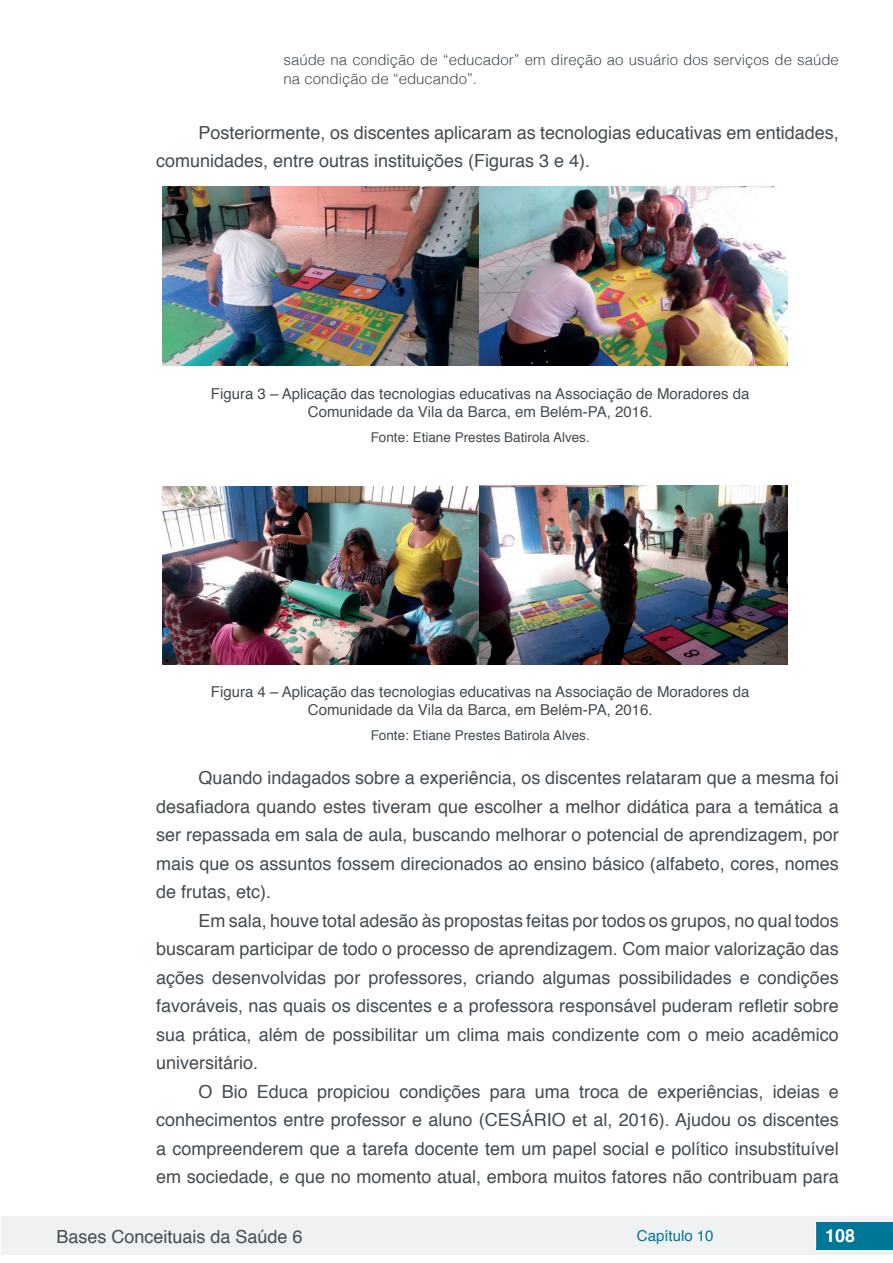
<style>
.page{position:relative;width:893px;height:1263px;background:#fff}
.page>*{position:absolute;margin:0;border:0;box-sizing:border-box;transform-origin:0 0}
.t1{font:18px/28.5px "Helvetica";color:#434c52;text-align:justify}
.t2{font:700 18px "Helvetica";color:#fff}
.t3{font:15px/18px "Helvetica";color:#434c52;text-align:center}
.t4{font:300 15px/19.5px "Helvetica";color:#434c52}
.t5{font:15px "Helvetica";color:#007699}
.t6{font:13.5px "Helvetica";color:#434c52}
</style>
<div class="page">
<div style="left:1px;top:1216px;width:891px;height:38px;background:#f0f1f2"></div>
<div style="left:816px;top:1222px;width:77px;height:27px;background:#007699"></div>
<svg style="left:815px;top:1224px;width:1px;height:24px"></svg>
<img style="left:162px;top:187px;width:625px;height:178px">
<img style="left:162px;top:485px;width:625px;height:180px">
<p class="t4" style="left:284px;top:49px;width:557px">saúde na condição de “educador” em direção ao usuário dos serviços de saúde na condição de “educando”.</p>
<p class="t1" style="left:156px;top:119px;width:684px;text-indent:43px">Posteriormente, os discentes aplicaram as tecnologias educativas em entidades, comunidades, entre outras instituições (Figuras 3 e 4).</p>
<p class="t3" style="left:211px;top:385px;width:540px">Figura 3 – Aplicação das tecnologias educativas na Associação de Moradores da<br>Comunidade da Vila da Barca, em Belém-PA, 2016.</p>
<p class="t6" style="left:371px;top:427px;width:221px">Fonte: Etiane Prestes Batirola Alves.</p>
<p class="t3" style="left:211px;top:683px;width:540px">Figura 4 – Aplicação das tecnologias educativas na Associação de Moradores da<br>Comunidade da Vila da Barca, em Belém-PA, 2016.</p>
<p class="t6" style="left:371px;top:724px;width:221px">Fonte: Etiane Prestes Batirola Alves.</p>
<p class="t1" style="left:156px;top:764px;width:684px;text-indent:43px">Quando indagados sobre a experiência, os discentes relataram que a mesma foi desafiadora quando estes tiveram que escolher a melhor didática para a temática a ser repassada em sala de aula, buscando melhorar o potencial de aprendizagem, por mais que os assuntos fossem direcionados ao ensino básico (alfabeto, cores, nomes de frutas, etc).</p>
<p class="t1" style="left:156px;top:907px;width:684px;text-indent:43px">Em sala, houve total adesão às propostas feitas por todos os grupos, no qual todos buscaram participar de todo o processo de aprendizagem. Com maior valorização das ações desenvolvidas por professores, criando algumas possibilidades e condições favoráveis, nas quais os discentes e a professora responsável puderam refletir sobre sua prática, além de possibilitar um clima mais condizente com o meio acadêmico universitário.</p>
<p class="t1" style="left:156px;top:1078px;width:684px;text-indent:43px">O Bio Educa propiciou condições para uma troca de experiências, ideias e conhecimentos entre professor e aluno (CESÁRIO et al, 2016). Ajudou os discentes a compreenderem que a tarefa docente tem um papel social e político insubstituível em sociedade, e que no momento atual, embora muitos fatores não contribuam para</p>
<p class="t1" style="left:56px;top:1223px;width:248px">Bases Conceituais da Saúde 6</p>
<p class="t5" style="left:637px;top:1224px;width:78px">Capítulo 10</p>
<p class="t2" style="left:825px;top:1221px;width:32px">108</p>
</div>
